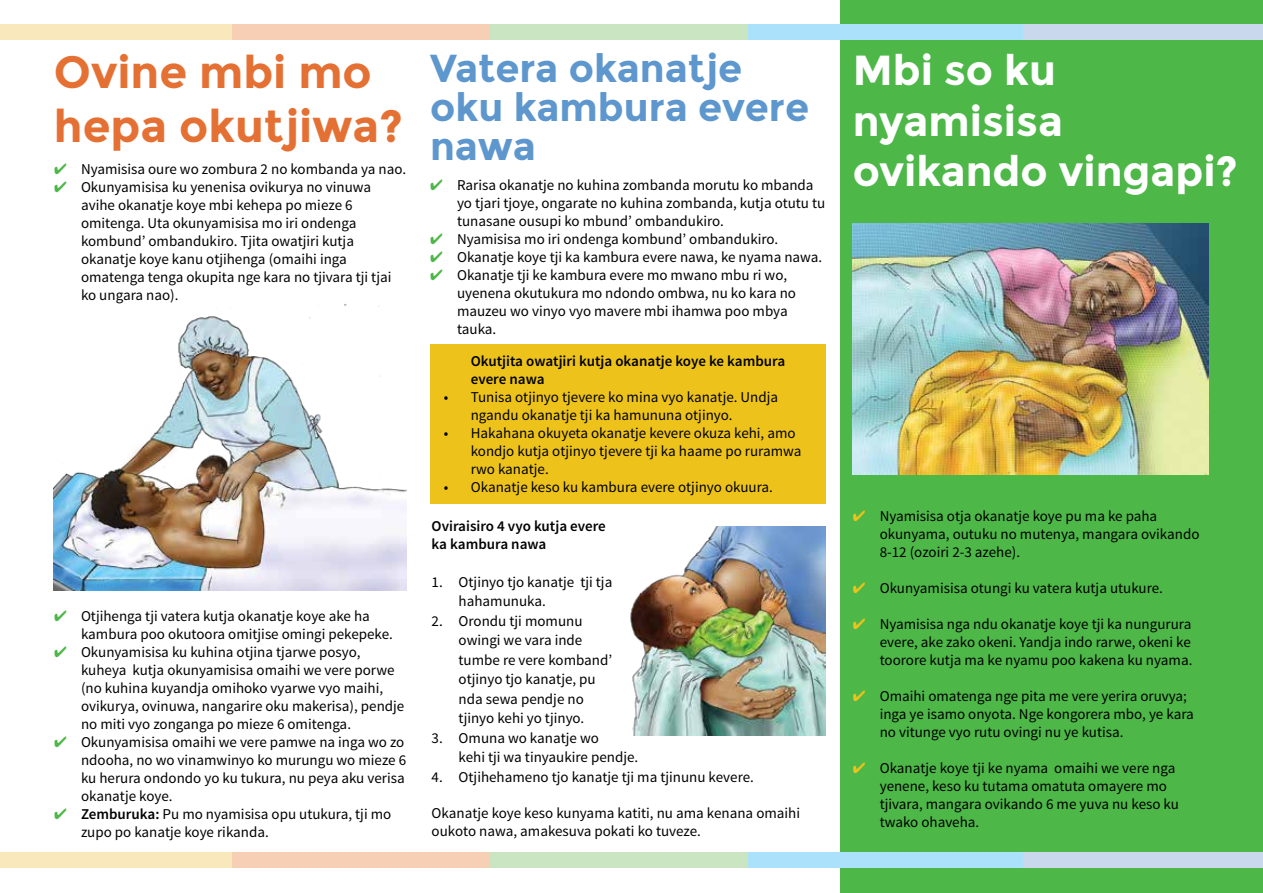
<style>
.page{position:relative;width:1263px;height:893px;background:#fff}
.page>*{position:absolute;margin:0;border:0;box-sizing:border-box;transform-origin:0 0}
.t1{font:700 45px/54px "Montserrat";color:#e47133}
.t2{font:700 42px/50.4px "Montserrat";color:#fff}
.t3{font:700 39px/39px "Montserrat";color:#5e97ce}
.t4{font:15px/18px "Source Sans Pro";color:#000}
.t5{font:600 15px/18px "Source Sans Pro";color:#000}
.s1{color:#4db748}
.s2{font-weight:600}
.s3{color:#edc31b}
</style>
<div class="page">
<div style="left:841px;top:0;width:422px;height:893px;background:#4db748"></div>
<div style="left:430px;top:344px;width:395px;height:160px;background:#edc31b"></div>
<img style="left:630px;top:526px;width:195px;height:210px">
<img style="left:853px;top:223px;width:356px;height:252px">
<img style="left:54px;top:304px;width:352px;height:287px">
<div style="left:1023px;top:25px;width:240px;height:15px;background:#cad8ee"></div>
<div style="left:747px;top:25px;width:276px;height:15px;background:#abe1fa"></div>
<div style="left:490px;top:25px;width:257px;height:15px;background:#cae5c1"></div>
<div style="left:232px;top:25px;width:258px;height:15px;background:#f6cfb4"></div>
<div style="left:0;top:25px;width:232px;height:15px;background:#f8e8bb"></div>
<div style="left:1023px;top:852px;width:240px;height:16px;background:#cad8ee"></div>
<div style="left:747px;top:852px;width:276px;height:16px;background:#abe1fa"></div>
<div style="left:490px;top:852px;width:257px;height:16px;background:#cae5c1"></div>
<div style="left:232px;top:852px;width:258px;height:16px;background:#f6cfb4"></div>
<div style="left:0;top:852px;width:232px;height:16px;background:#f8e8bb"></div>
<h1 class="t1" style="left:54px;top:46px;width:350px">Ovine mbi mo hepa okutjiwa?</h1>
<p class="t4" style="left:54px;top:160px;width:354px"><span class="s1">✔</span> Nyamisisa oure wo zombura 2 no kombanda ya nao.</p>
<p class="t4" style="left:81px;top:178px;width:312px;text-indent:-27px"><span class="s1">✔</span> Okunyamisisa ku yenenisa ovikurya no vinuwa avihe okanatje koye mbi kehepa po mieze 6 omitenga. Uta okunyamisisa mo iri ondenga kombund’ ombandukiro. Tjita owatjiri kutja okanatje koye kanu otjihenga (omaihi inga omatenga tenga okupita nge kara no tjivara tji tjai ko ungara nao).</p>
<p class="t4" style="left:81px;top:607px;width:313px;text-indent:-27px"><span class="s1">✔</span> Otjihenga tji vatera kutja okanatje koye ake ha kambura poo okutoora omitjise omingi pekepeke.</p>
<p class="t4" style="left:81px;top:643px;width:325px;text-indent:-27px"><span class="s1">✔</span> Okunyamisisa ku kuhina otjina tjarwe posyo, kuheya kutja okunyamisisa omaihi we vere porwe (no kuhina kuyandja omihoko vyarwe vyo maihi, ovikurya, ovinuwa, nangarire oku makerisa), pendje no miti vyo zonganga po mieze 6 omitenga.</p>
<p class="t4" style="left:81px;top:733px;width:327px;text-align:justify;text-indent:-27px"><span class="s1">✔</span> Okunyamisisa omaihi we vere pamwe na inga wo zo ndooha, no wo vinamwinyo ko murungu wo mieze 6 ku herura ondondo yo ku tukura, nu peya aku verisa okanatje koye.</p>
<p class="t4" style="left:81px;top:805px;width:312px;text-indent:-27px"><span class="s1">✔</span> <span class="s2">Zemburuka:</span> Pu mo nyamisisa opu utukura, tji mo zupo po kanatje koye rikanda.</p>
<h3 class="t3" style="left:430px;top:49px;width:381px">Vatera okanatje oku kambura evere nawa</h3>
<p class="t4" style="left:457px;top:176px;width:370px;text-indent:-27px"><span class="s1">✔</span> Rarisa okanatje no kuhina zombanda morutu ko mbanda yo tjari tjoye, ongarate no kuhina zombanda, kutja otutu tu tunasane ousupi ko mbund’ ombandukiro.</p>
<p class="t4" style="left:430px;top:230px;width:350px"><span class="s1">✔</span> Nyamisisa mo iri ondenga kombund’ ombandukiro.</p>
<p class="t4" style="left:430px;top:248px;width:394px"><span class="s1">✔</span> Okanatje koye tji ka kambura evere nawa, ke nyama nawa.</p>
<p class="t4" style="left:457px;top:266px;width:341px;text-indent:-27px"><span class="s1">✔</span> Okanatje tji ke kambura evere mo mwano mbu ri wo, uyenena okutukura mo ndondo ombwa, nu ko kara no mauzeu wo vinyo vyo mavere mbi ihamwa poo mbya tauka.</p>
<p class="t5" style="left:471px;top:352px;width:316px">Okutjita owatjiri kutja okanatje koye ke kambura evere nawa</p>
<p class="t4" style="left:471px;top:388px;width:309px;text-indent:-27px">• Tunisa otjinyo tjevere ko mina vyo kanatje. Undja ngandu okanatje tji ka hamununa otjinyo.</p>
<p class="t4" style="left:471px;top:424px;width:332px;text-indent:-27px">• Hakahana okuyeta okanatje kevere okuza kehi, amo kondjo kutja otjinyo tjevere tji ka haame po ruramwa rwo kanatje.</p>
<p class="t4" style="left:444px;top:478px;width:331px">• Okanatje keso ku kambura evere otjinyo okuura.</p>
<p class="t5" style="left:432px;top:517px;width:176px">Oviraisiro 4 vyo kutja evere ka kambura nawa</p>
<p class="t4" style="left:459px;top:572px;width:155px;line-height:19.5px;text-indent:-27px">1. Otjinyo tjo kanatje tji tja hahamunuka.</p>
<p class="t4" style="left:459px;top:611px;width:155px;line-height:19.5px;text-indent:-27px">2. Orondu tji momunu owingi we vara inde tumbe re vere komband’ otjinyo tjo kanatje, pu nda sewa pendje no tjinyo kehi yo tjinyo.</p>
<p class="t4" style="left:459px;top:728px;width:181px;line-height:19.5px;text-indent:-27px">3. Omuna wo kanatje wo<br>kehi tji wa tinyaukire pendje.</p>
<p class="t4" style="left:432px;top:768px;width:324px">4. Otjihehameno tjo kanatje tji ma tjinunu kevere.</p>
<p class="t4" style="left:432px;top:804px;width:370px">Okanatje koye keso kunyama katiti, nu ama kenana omaihi oukoto nawa, amakesuva pokati ko tuveze.</p>
<h2 class="t2" style="left:853px;top:45px;width:387px">Mbi so ku nyamisisa ovikando vingapi?</h2>
<p class="t4" style="left:880px;top:507px;width:321px;text-indent:-27px"><span class="s3">✔</span> Nyamisisa otja okanatje koye pu ma ke paha okunyama, outuku no mutenya, mangara ovikando<br>8-12 (ozoiri 2-3 azehe).</p>
<p class="t4" style="left:853px;top:579px;width:312px"><span class="s3">✔</span> Okunyamisisa otungi ku vatera kutja utukure.</p>
<p class="t4" style="left:880px;top:615px;width:314px;text-align:justify;text-indent:-27px"><span class="s3">✔</span> Nyamisisa nga ndu okanatje koye tji ka nungurura evere, ake zako okeni. Yandja indo rarwe, okeni ke toorore kutja ma ke nyamu poo kakena ku nyama.</p>
<p class="t4" style="left:880px;top:687px;width:316px;text-indent:-27px"><span class="s3">✔</span> Omaihi omatenga nge pita me vere yerira oruvya; inga ye isamo onyota. Nge kongorera mbo, ye kara no vitunge vyo rutu ovingi nu ye kutisa.</p>
<p class="t4" style="left:880px;top:759px;width:301px;text-indent:-27px"><span class="s3">✔</span> Okanatje koye tji ke nyama omaihi we vere nga yenene, keso ku tutama omatuta omayere mo tjivara, mangara ovikando 6 me yuva nu keso ku twako ohaveha.</p>
</div>
